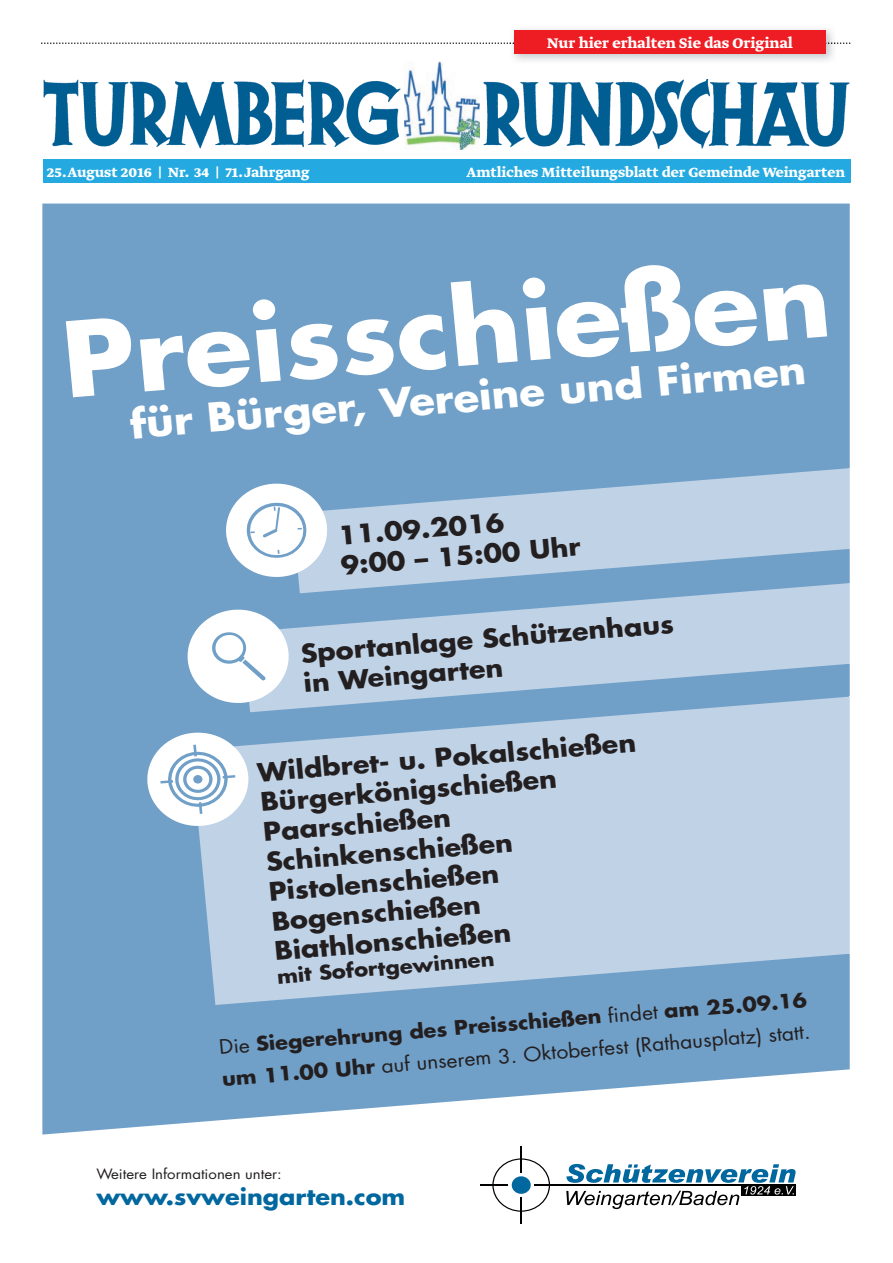
<style>
.page{position:relative;width:893px;height:1263px;background:#fff}
.page>*{position:absolute;margin:0;border:0;box-sizing:border-box;transform-origin:0 0}
.t1{font:700 101.25px "Futura";color:#fff;scale:1.08 1}
.t2{font:700 38.85px "Futura";color:#fff;scale:1.08 1}
.t3{font:700 24.9px/29.8px "Futura";color:#231f20;scale:1.08 1}
.t4{font:700 22.2px "Futura";color:#00679f;scale:1.08 1}
.t5{font:700 19.5px "Futura";color:#231f20;scale:1.08 1}
.t6{font:19.35px/32.7px "Futura";color:#231f20;scale:1.08 1}
.t7{font:700 16.5px "Greta Text Std";color:#fff}
.t8{font:700 15.75px "Greta Text Std";color:#fff}
.t9{font:13.8px "Futura";color:#231f20;scale:1.08 1}
.s1{font-weight:700}
</style>
<div class="page">
<svg style="left:41px;top:42px;width:809px;height:2px"></svg>
<div style="left:43px;top:160px;width:807px;height:23px;background:#24aae1"></div>
<img style="left:404px;top:62px;width:76px;height:88px">
<img style="left:43px;top:79px;width:358px;height:70px">
<img style="left:483px;top:79px;width:367px;height:70px">
<img style="left:509px;top:29px;width:327px;height:32px">
<img style="left:826px;top:42px;width:9px;height:2px">
<div style="left:514px;top:31px;width:312px;height:23px;background:#ee1d23"></div>
<div style="left:42px;top:204px;width:808px;height:930px;background:#709fc7"></div>
<svg style="left:566px;top:1164px;width:230px;height:45px"></svg>
<svg style="left:492px;top:1146px;width:58px;height:77px"></svg>
<hr style="left:480px;top:1184px;width:28px;height:2px;background:#000">
<hr style="left:535px;top:1184px;width:261px;height:2px;background:#000">
<svg style="left:292px;top:468px;width:558px;height:115px;background:#a6c2dc"></svg>
<svg style="left:224px;top:482px;width:105px;height:97px"></svg>
<svg style="left:242px;top:583px;width:608px;height:114px;background:#a6c2dc"></svg>
<svg style="left:185px;top:608px;width:106px;height:97px"></svg>
<svg style="left:191px;top:697px;width:659px;height:308px;background:#b1c9e0"></svg>
<svg style="left:145px;top:730px;width:106px;height:98px"></svg>
<p class="t7" style="left:547px;top:33px;width:247px">Nur hier erhalten Sie das Original</p>
<p class="t8" style="left:47px;top:163px;width:264px">25. August 2016 | Nr. 34 | 71. Jahrgang</p>
<p class="t8" style="left:467px;top:163px;width:380px">Amtliches Mitteilungsblatt der Gemeinde Weingarten</p>
<h1 class="t1" style="left:57px;top:295px;width:715px;rotate:-5deg">Preisschießen</h1>
<h2 class="t2" style="left:128px;top:400px;width:629px;rotate:-5deg">für Bürger, Vereine und Firmen</h2>
<p class="t3" style="left:337px;top:521px;width:224px;rotate:-5deg">11.09.2016<br>9:00 – 15:00 Uhr</p>
<p class="t3" style="left:300px;top:640px;width:348px;line-height:29.4px;rotate:-5deg">Sportanlage Schützenhaus in Weingarten</p>
<p class="t3" style="left:257px;top:758px;width:353px;rotate:-5deg">Wildbret- u. Pokalschießen<br>Bürgerkönigschießen<br>Paarschießen<br>Schinkenschießen<br>Pistolenschießen<br>Bogenschießen<br>Biathlonschießen</p>
<p class="t5" style="left:276px;top:964px;width:203px;rotate:-5deg">mit Sofortgewinnen</p>
<p class="t6" style="left:218px;top:1033px;width:548px;rotate:-5deg">Die <span class="s1">Siegerehrung des Preisschießen</span> findet <span class="s1">am 25.09.16 um 11.00 Uhr</span> auf unserem 3. Oktoberfest (Rathausplatz) statt.</p>
<p class="t9" style="left:96px;top:1165px;width:173px">Weitere Informationen unter:</p>
<p class="t4" style="left:96px;top:1182px;width:288px">www.svweingarten.com</p>
</div>
